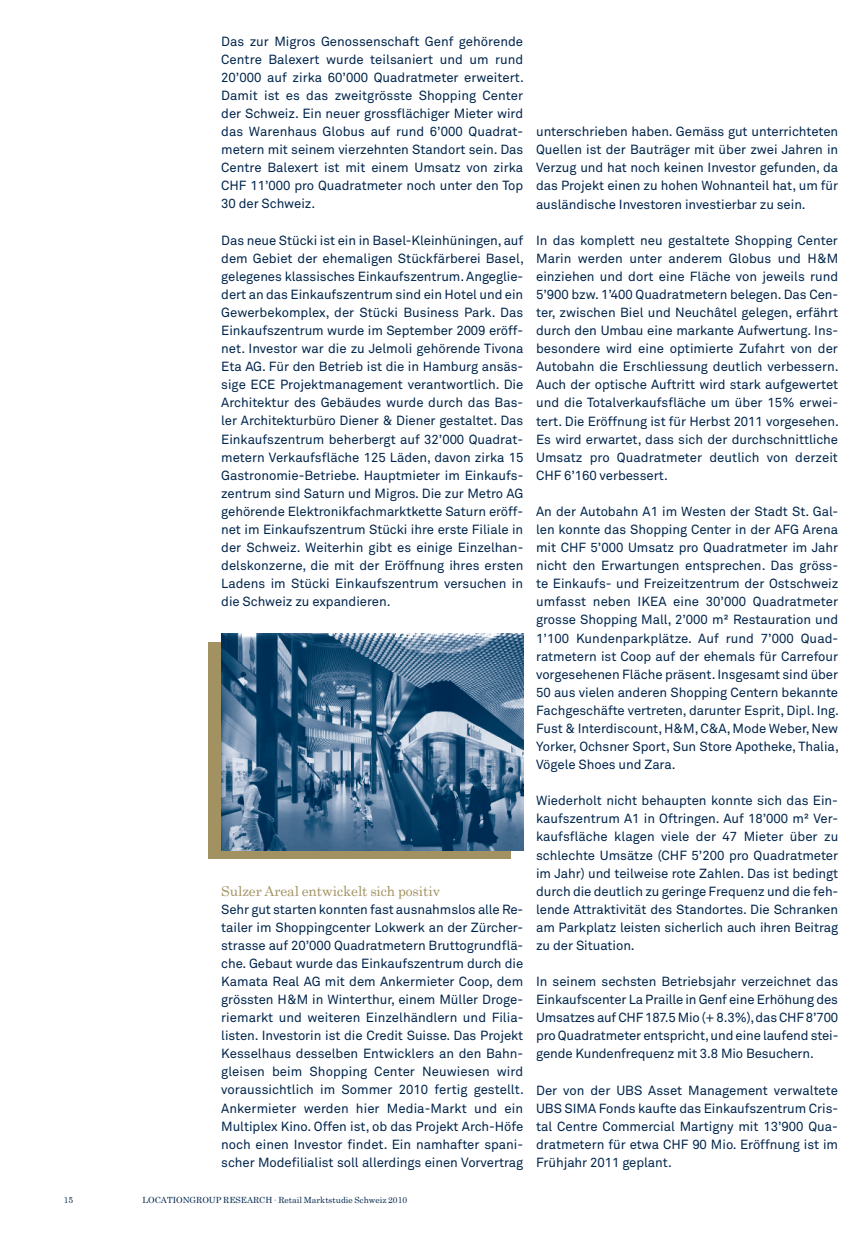
<style>
.page{position:relative;width:868px;height:1238px;background:#fff}
.page>*{position:absolute;margin:0;border:0;box-sizing:border-box;transform-origin:0 0}
.t1{font:13.65px "Century Schoolbook";letter-spacing:-.005em;color:#a29161}
.t2{font:13.2px/18px "Akkurat";letter-spacing:-.005em;color:#00254c;text-align:justify}
.t3{font:8.55px "Century Schoolbook";color:#00254c}
</style>
<div class="page">
<div style="left:208px;top:642px;width:302px;height:217px;background:#a29161"></div>
<img style="left:221px;top:633px;width:302px;height:217px">
<p class="t2" style="left:221px;top:32px;width:304px">Das zur Migros Genossenschaft Genf gehörende Centre Balexert wurde teilsaniert und um rund 20’000 auf zirka 60’000 Quadratmeter erweitert.<br>Damit ist es das zweitgrösste Shopping Center der Schweiz. Ein neuer grossflächiger Mieter wird das Warenhaus Globus auf rund 6’000 Quadrat&shy;metern mit seinem vierzehnten Standort sein. Das Centre Balexert ist mit einem Umsatz von zirka CHF 11’000 pro Quadratmeter noch unter den Top 30 der Schweiz.</p>
<p class="t2" style="left:221px;top:231px;width:304px">Das neue Stücki ist ein in Basel-Kleinhüningen, auf dem Gebiet der ehemaligen Stückfärberei Basel, gelegenes klassisches Einkaufszentrum. Angeglie&shy;dert an das Einkaufszentrum sind ein Hotel und ein Gewerbekomplex, der Stücki Business Park. Das Einkaufszentrum wurde im September 2009 eröff&shy;net. Investor war die zu Jelmoli gehörende Tivona Eta AG. Für den Betrieb ist die in Hamburg ansäs&shy;sige ECE Projektmanagement verantwortlich. Die Architektur des Gebäudes wurde durch das Bas&shy;ler Architekturbüro Diener &amp; Diener gestaltet. Das Einkaufszentrum beherbergt auf 32’000 Quadrat&shy;metern Verkaufsfläche 125 Läden, davon zirka 15<br>Gastronomie-Betriebe. Hauptmieter im Einkaufs&shy;zentrum sind Saturn und Migros. Die zur Metro AG gehörende Elektronikfachmarktkette Saturn eröff&shy;net im Einkaufszentrum Stücki ihre erste Filiale in der Schweiz. Weiterhin gibt es einige Einzelhan&shy;delskonzerne, die mit der Eröffnung ihres ersten Ladens im Stücki Einkaufszentrum versuchen in die Schweiz zu expandieren.</p>
<p class="t1" style="left:221px;top:882px;width:220px">Sulzer Areal entwickelt sich positiv</p>
<p class="t2" style="left:221px;top:900px;width:304px">Sehr gut starten konnten fast ausnahmslos alle Re&shy;tailer im Shoppingcenter Lokwerk an der Zürcher&shy;strasse auf 20’000 Quadratmetern Bruttogrundflä&shy;che. Gebaut wurde das Einkaufszentrum durch die Kamata Real AG mit dem Ankermieter Coop, dem grössten H&amp;M in Winterthur, einem Müller Droge&shy;riemarkt und weiteren Einzelhändlern und Filia&shy;listen. Investorin ist die Credit Suisse. Das Projekt Kesselhaus desselben Entwicklers an den Bahn&shy;gleisen beim Shopping Center Neuwiesen wird voraussichtlich im Sommer 2010 fertig gestellt.<br>Ankermieter werden hier Media-Markt und ein Multiplex Kino. Offen ist, ob das Projekt Arch-Höfe noch einen Investor findet. Ein namhafter spani&shy;scher Modefilialist soll allerdings einen Vorvertrag</p>
<p class="t3" style="left:64px;top:1194px;width:11px">15</p>
<p class="t3" style="left:142px;top:1194px;width:266px">locationgroup re search ∙ Retail Marktstudie Schweiz 2010</p>
<p class="t2" style="left:536px;top:123px;width:303px">unterschrieben haben. Gemäss gut unterrichteten Quellen ist der Bauträger mit über zwei Jahren in Verzug und hat noch keinen Investor gefunden, da das Projekt einen zu hohen Wohnanteil hat, um für ausländische Investoren investierbar zu sein.</p>
<p class="t2" style="left:536px;top:231px;width:304px">In das komplett neu gestaltete Shopping Center Marin werden unter anderem Globus und H&amp;M einziehen und dort eine Fläche von jeweils rund 5’900 bzw. 1’400 Quadratmetern belegen. Das Cen&shy;ter, zwischen Biel und Neuchâtel gelegen, erfährt durch den Umbau eine markante Aufwertung. Ins&shy;besondere wird eine optimierte Zufahrt von der Autobahn die Erschliessung deutlich verbessern.<br>Auch der optische Auftritt wird stark aufgewertet und die Totalverkaufsfläche um über 15% erwei&shy;tert. Die Eröffnung ist für Herbst 2011 vorgesehen.<br>Es wird erwartet, dass sich der durchschnittliche Umsatz pro Quadratmeter deutlich von derzeit CHF 6’160 verbessert.</p>
<p class="t2" style="left:536px;top:502px;width:304px">An der Autobahn A1 im Westen der Stadt St. Gal&shy;len konnte das Shopping Center in der AFG Arena mit CHF 5’000 Umsatz pro Quadratmeter im Jahr nicht den Erwartungen entsprechen. Das gröss&shy;te Einkaufs- und Freizeitzentrum der Ostschweiz umfasst neben IKEA eine 30’000 Quadratmeter grosse Shopping Mall, 2’000 m² Restauration und 1’100 Kundenparkplätze. Auf rund 7’000 Quad&shy;ratmetern ist Coop auf der ehemals für Carrefour vorgesehenen Fläche präsent. Insgesamt sind über 50 aus vielen anderen Shopping Centern bekannte Fachgeschäfte vertreten, darunter Esprit, Dipl. Ing.<br>Fust &amp; Interdiscount, H&amp;M, C&amp;A, Mode Weber, New Yorker, Ochsner Sport, Sun Store Apotheke, Thalia, Vögele Shoes und Zara.</p>
<p class="t2" style="left:536px;top:792px;width:304px">Wiederholt nicht behaupten konnte sich das Ein&shy;kaufszentrum A1 in Oftringen. Auf 18’000 m² Ver&shy;kaufsfläche klagen viele der 47 Mieter über zu schlechte Umsätze (CHF 5’200 pro Quadratmeter im Jahr) und teilweise rote Zahlen. Das ist bedingt durch die deutlich zu geringe Frequenz und die feh&shy;lende Attraktivität des Standortes. Die Schranken am Parkplatz leisten sicherlich auch ihren Beitrag zu der Situation.</p>
<p class="t2" style="left:536px;top:972px;width:304px">In seinem sechsten Betriebsjahr verzeichnet das Einkaufscenter La Praille in Genf eine Erhöhung des Umsatzes auf CHF187.5 Mio (+ 8.3%), das CHF8’700 pro Quadratmeter entspricht, und eine laufend stei&shy;gende Kundenfrequenz mit 3.8 Mio Besuchern.</p>
<p class="t2" style="left:536px;top:1081px;width:303px">Der von der UBS Asset Management verwaltete UBS SIMA Fonds kaufte das Einkaufszentrum Cris&shy;tal Centre Commercial Martigny mit 13’900 Qua&shy;dratmetern für etwa CHF 90 Mio. Eröffnung ist im Frühjahr 2011 geplant.</p>
</div>
